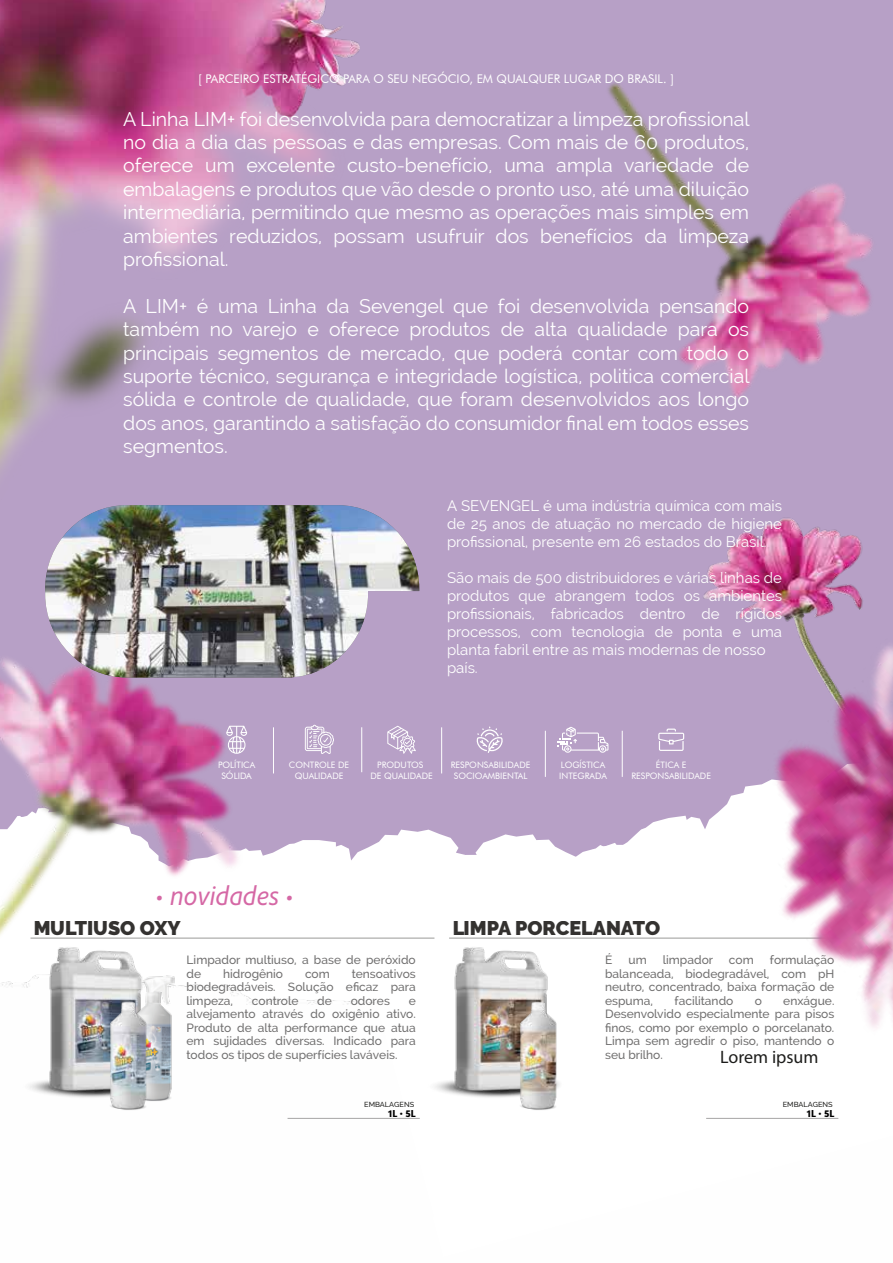
<style>
.page{position:relative;width:893px;height:1263px;background:#fff}
.page>*{position:absolute;margin:0;border:0;box-sizing:border-box;transform-origin:0 0}
.t1{font:italic 27.45px "Adobe Clean";letter-spacing:.005em;color:#d568a5}
.t2{font:900 19.8px "Raleway";color:#343230}
.t3{font:19.5px/23.4px "Raleway";color:#fff;text-align:justify}
.t4{font:18px "Myriad Pro";color:#1d1d1b}
.t5{font:15px/18px "Raleway";color:#fff;text-align:justify}
.t6{font:500 12px/13.5px "Raleway";color:#706f6f;text-align:justify}
.t7{font:12px "Futura BT";color:#fff}
.t8{font:700 10.2px "Amaranth";color:#000}
.t9{font:8.85px/11.1px "Futura BT";color:#fff;text-align:center}
.t10{font:500 7.35px "Raleway";color:#1d1d1b}
</style>
<div class="page">
<img style="left:0;top:0;width:893px;height:1119px">
<svg style="left:352px;top:642px;width:541px;height:477px"></svg>
<img style="left:45px;top:505px;width:374px;height:172px">
<hr style="left:98px;top:956px;width:722px;height:1px;background:#fff">
<hr style="left:31px;top:937px;width:403px;height:2px;background:#9d9d9c">
<hr style="left:288px;top:1118px;width:132px;height:1px;background:#a6a5a5">
<hr style="left:449px;top:937px;width:404px;height:2px;background:#9d9d9c">
<hr style="left:706px;top:1118px;width:132px;height:1px;background:#a6a5a5">
<img style="left:658px;top:496px;width:235px;height:604px">
<img style="left:423px;top:938px;width:166px;height:165px">
<img style="left:489px;top:975px;width:98px;height:144px">
<img style="left:17px;top:938px;width:166px;height:165px">
<img style="left:105px;top:968px;width:96px;height:144px">
<img style="left:79px;top:975px;width:98px;height:144px">
<svg style="left:226px;top:726px;width:21px;height:28px"></svg>
<hr style="left:545px;top:731px;width:1px;height:46px;background:#fff">
<hr style="left:622px;top:731px;width:1px;height:46px;background:#fff">
<hr style="left:273px;top:727px;width:1px;height:46px;background:#fff">
<hr style="left:361px;top:727px;width:1px;height:45px;background:#fff">
<hr style="left:441px;top:727px;width:1px;height:46px;background:#fff">
<svg style="left:658px;top:728px;width:26px;height:23px"></svg>
<svg style="left:558px;top:727px;width:50px;height:26px"></svg>
<svg style="left:476px;top:726px;width:27px;height:27px"></svg>
<svg style="left:305px;top:724px;width:29px;height:30px"></svg>
<svg style="left:387px;top:726px;width:29px;height:28px"></svg>
<p class="t7" style="left:198px;top:72px;width:477px">[ PARCEIRO ESTRATÉGICO PARA O SEU NEGÓCIO, EM QUALQUER LUGAR DO BRASIL. ]</p>
<p class="t3" style="left:123px;top:107px;width:628px">A Linha LIM+ foi desenvolvida para democratizar a limpeza profissional no dia a dia das pessoas e das empresas. Com mais de 60 produtos, oferece um excelente custo-benefício, uma ampla variedade de embalagens e produtos que vão desde o pronto uso, até uma diluição intermediária, permitindo que mesmo as operações mais simples em ambientes reduzidos, possam usufruir dos benefícios da limpeza profissional.</p>
<p class="t3" style="left:123px;top:294px;width:628px">A LIM+ é uma Linha da Sevengel que foi desenvolvida pensando também no varejo e oferece produtos de alta qualidade para os principais segmentos de mercado, que poderá contar com todo o suporte técnico, segurança e integridade logística, politica comercial sólida e controle de qualidade, que foram desenvolvidos aos longo dos anos, garantindo a satisfação do consumidor final em todos esses segmentos.</p>
<p class="t5" style="left:447px;top:497px;width:337px">A SEVENGEL é uma indústria química com mais de 25 anos de atuação no mercado de higiene profissional, presente em 26 estados do Brasil.</p>
<p class="t5" style="left:447px;top:569px;width:337px;text-align:left">São mais de 500 distribuidores e várias linhas de produtos que abrangem todos os ambientes profissionais, fabricados dentro de rígidos processos, com tecnologia de ponta e uma planta fabril entre as mais modernas de nosso país.</p>
<p class="t9" style="left:218px;top:759px;width:39px">POLÍTICA<br>SÓLIDA</p>
<p class="t9" style="left:289px;top:759px;width:62px">CONTROLE DE<br>QUALIDADE</p>
<p class="t9" style="left:370px;top:759px;width:64px">PRODUTOS<br>DE QUALIDADE</p>
<p class="t9" style="left:451px;top:759px;width:81px">RESPONSABILIDADE<br>SOCIOAMBIENTAL</p>
<p class="t9" style="left:559px;top:759px;width:49px;text-align:left">LOGÍSTICA<br>INTEGRADA</p>
<p class="t9" style="left:631px;top:759px;width:81px">ÉTICA E<br>RESPONSABILIDADE</p>
<h1 class="t1" style="left:155px;top:878px;width:140px">• novidades •</h1>
<p class="t2" style="left:33px;top:917px;width:149px">MULTIUSO OXY</p>
<p class="t6" style="left:187px;top:953px;width:231px">Limpador multiuso, a base de peróxido de</p>
<p class="t6" style="left:187px;top:967px;width:231px;text-indent:165px">tensoativos biodegradáveis. Solução eficaz para limpeza,</p>
<p class="t6" style="left:223px;top:967px;width:62px">hidrogênio</p>
<p class="t6" style="left:305px;top:967px;width:26px">com</p>
<p class="t6" style="left:252px;top:994px;width:48px">controle</p>
<p class="t6" style="left:317px;top:994px;width:16px">de</p>
<p class="t6" style="left:351px;top:994px;width:41px">odores</p>
<p class="t6" style="left:187px;top:994px;width:231px;text-indent:222px">e alvejamento através do oxigênio ativo.<br>Produto de alta performance que atua em sujidades diversas. Indicado para todos os tipos de superfícies laváveis.</p>
<p class="t10" style="left:364px;top:1100px;width:51px">EMBALAGENS</p>
<p class="t8" style="left:388px;top:1107px;width:29px">1L • 5L</p>
<p class="t2" style="left:452px;top:917px;width:210px">LIMPA PORCELANATO</p>
<p class="t6" style="left:605px;top:953px;width:9px">É</p>
<p class="t6" style="left:628px;top:953px;width:20px">um</p>
<p class="t6" style="left:663px;top:953px;width:52px">limpador</p>
<p class="t6" style="left:729px;top:953px;width:26px">com</p>
<p class="t6" style="left:605px;top:953px;width:231px;text-indent:165px">formulação balanceada, biodegradável, com pH neutro, concentrado, baixa formação de espuma,</p>
<p class="t6" style="left:674px;top:994px;width:60px">facilitando</p>
<p class="t6" style="left:755px;top:994px;width:9px">o</p>
<p class="t6" style="left:605px;top:994px;width:231px;text-indent:178px">enxágue.<br>Desenvolvido especialmente para pisos finos, como por exemplo o porcelanato.<br>Limpa sem agredir o piso, mantendo o seu brilho.</p>
<p class="t4" style="left:720px;top:1046px;width:100px">Lorem ipsum</p>
<p class="t10" style="left:783px;top:1100px;width:51px">EMBALAGENS</p>
<p class="t8" style="left:807px;top:1107px;width:29px">1L • 5L</p>
</div>
